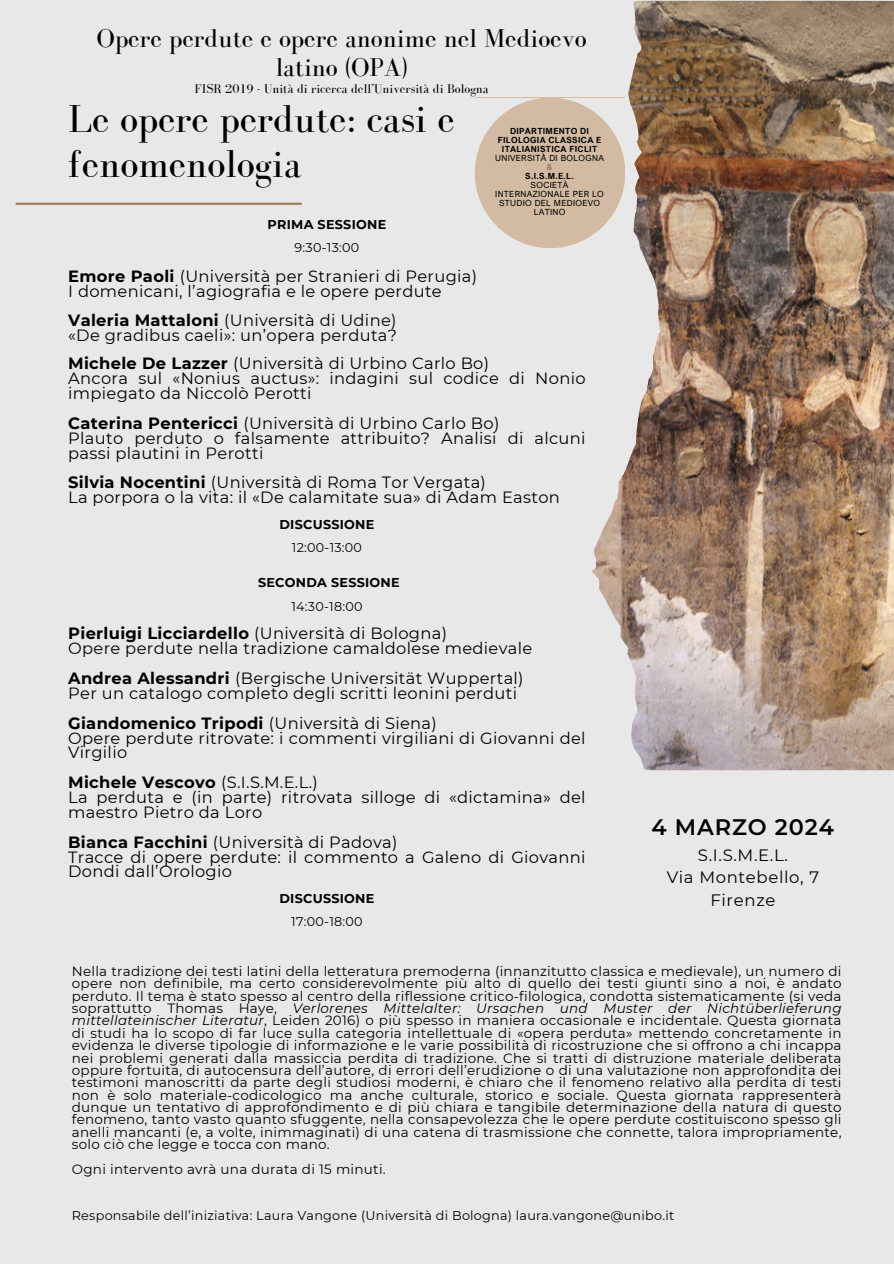
<style>
.page{position:relative;width:894px;height:1264px;background:#fff}
.page>*{position:absolute;margin:0;border:0;box-sizing:border-box;transform-origin:0 0}
.t1{font:40.05px "Bodoni FLF";color:#000}
.t2{font:26.55px/29.4px "Bodoni FLF";color:#000;text-align:center}
.t3{font:600 22.35px "Montserrat";letter-spacing:.04em;color:#000}
.t4{font:16.5px/22.5px "Montserrat";letter-spacing:.04em;color:#000;text-align:center}
.t5{font:16.35px/14.9px "Montserrat";letter-spacing:.02em;color:#000}
.t6{font:700 16.35px "Montserrat";letter-spacing:.02em;color:#000}
.t7{font:13.5px/12.3px "Montserrat";letter-spacing:.02em;color:#000;text-align:justify}
.t8{font:13.05px "Bodoni FLF";color:#000}
.t9{font:12.75px "Montserrat";letter-spacing:.02em;color:#000}
.t10{font:700 12.75px "Montserrat";letter-spacing:.02em;color:#000}
.t11{font:700 8.4px/9px "Arial Nova";letter-spacing:.04em;color:#000;text-align:center}
.t12{font:8.4px/9px "Arial Nova";letter-spacing:.04em;color:#000;text-align:center}
.s1{font-weight:400}
.s2{color:#9b7b5e}
.s3{font-weight:700}
.s4{font-style:italic}
</style>
<div class="page">
<div style="left:0;top:0;width:893px;height:1263px;background:#e8e8e8"></div>
<img style="left:591px;top:1px;width:302px;height:769px">
<svg style="left:475px;top:98px;width:149px;height:149px;fill:#d2bba2"></svg>
<hr style="left:16px;top:203px;width:285px;height:2px;background:#9b7b5e">
<p class="t2" style="left:97px;top:23px;width:491px">Opere perdute e opere anonime nel Medioevo latino (OPA)</p>
<p class="t8" style="left:194px;top:81px;width:295px">FISR 2019 - Unità di ricerca dell’Università di Bologna</p>
<p class="t1" style="left:68px;top:97px;width:388px">Le opere perdute: casi e</p>
<p class="t1" style="left:68px;top:142px;width:235px">fenomenologia</p>
<p class="t11" style="left:495px;top:126px;width:110px">DIPARTIMENTO DI<br>FILOLOGIA CLASSICA E<br>ITALIANISTICA FICLIT<br><span class="s1">UNIVERSITÀ̀̀ DI BOLOGNA </span><span class="s2">&amp;</span></p>
<p class="t11" style="left:525px;top:171px;width:50px">S.I.S.M.E.L.</p>
<p class="t12" style="left:530px;top:180px;width:39px">SOCIETÀ</p>
<p class="t12" style="left:495px;top:189px;width:110px">INTERNAZIONALE PER LO<br>STUDIO DEL MEDIOEVO<br>LATINO</p>
<p class="t10" style="left:267px;top:217px;width:120px">PRIMA SESSIONE</p>
<p class="t9" style="left:294px;top:240px;width:66px">9:30-13:00</p>
<p class="t5" style="left:68px;top:269px;width:410px"><span class="s3">Emore Paoli</span> (Università per Stranieri di Perugia)</p>
<p class="t5" style="left:68px;top:284px;width:375px">I domenicani, l’agiografia e le opere perdute</p>
<p class="t5" style="left:68px;top:312px;width:330px"><span class="s3">Valeria Mattaloni</span> (Università di Udine)</p>
<p class="t5" style="left:68px;top:327px;width:330px">«De gradibus caeli»: un’opera perduta?</p>
<p class="t5" style="left:68px;top:356px;width:422px"><span class="s3">Michele De Lazzer</span> (Università di Urbino Carlo Bo)</p>
<p class="t5" style="left:68px;top:371px;width:519px">Ancora sul «Nonius auctus»: indagini sul codice di Nonio impiegato da Niccolò Perotti</p>
<p class="t5" style="left:68px;top:415px;width:432px"><span class="s3">Caterina Pentericci</span> (Università di Urbino Carlo Bo)</p>
<p class="t5" style="left:68px;top:430px;width:519px">Plauto perduto o falsamente attribuito? Analisi di alcuni passi plautini in Perotti</p>
<p class="t5" style="left:68px;top:475px;width:419px"><span class="s3">Silvia Nocentini</span> (Università di Roma Tor Vergata)</p>
<p class="t5" style="left:68px;top:490px;width:493px">La porpora o la vita: il «De calamitate sua» di Adam Easton</p>
<p class="t10" style="left:279px;top:516px;width:96px">DISCUSSIONE</p>
<p class="t9" style="left:292px;top:540px;width:72px">12:00-13:00</p>
<p class="t10" style="left:258px;top:575px;width:143px">SECONDA SESSIONE</p>
<p class="t9" style="left:291px;top:598px;width:73px">14:30-18:00</p>
<p class="t6" style="left:68px;top:623px;width:380px">Pierluigi Licciardello <span class="s1">(Università di Bologna)</span></p>
<p class="t5" style="left:68px;top:641px;width:465px">Opere perdute nella tradizione camaldolese medievale</p>
<p class="t5" style="left:68px;top:670px;width:457px"><span class="s3">Andrea Alessandri</span> (Bergische Universität Wuppertal)</p>
<p class="t5" style="left:68px;top:685px;width:450px">Per un catalogo completo degli scritti leonini perduti</p>
<p class="t6" style="left:68px;top:712px;width:370px">Giandomenico Tripodi <span class="s1">(Università di Siena)</span></p>
<p class="t5" style="left:68px;top:730px;width:519px">Opere perdute ritrovate: i commenti virgiliani di Giovanni del<br>Virgilio</p>
<p class="t6" style="left:68px;top:772px;width:251px">Michele Vescovo <span class="s1">(S.I.S.M.E.L.)</span></p>
<p class="t5" style="left:68px;top:789px;width:519px">La perduta e (in parte) ritrovata silloge di «dictamina» del maestro Pietro da Loro</p>
<p class="t5" style="left:68px;top:834px;width:331px"><span class="s3">Bianca Facchini</span> (Università di Padova)</p>
<p class="t5" style="left:68px;top:849px;width:519px">Tracce di opere perdute: il commento a Galeno di Giovanni<br>Dondi dall’Orologio</p>
<p class="t10" style="left:279px;top:890px;width:96px">DISCUSSIONE</p>
<p class="t9" style="left:291px;top:914px;width:73px">17:00-18:00</p>
<p class="t7" style="left:72px;top:964px;width:771px">Nella tradizione dei testi latini della letteratura premoderna (innanzitutto classica e medievale), un numero di opere non definibile, ma certo considerevolmente più alto di quello dei testi giunti sino a noi, è andato perduto. Il tema è stato spesso al centro della riflessione critico-filologica, condotta sistematicamente (si veda soprattutto Thomas Haye, <span class="s4">Verlorenes Mittelalter: Ursachen und Muster der Nichtüberlieferung mittellateinischer Literatur</span>, Leiden 2016) o più spesso in maniera occasionale e incidentale. Questa giornata di studi ha lo scopo di far luce sulla categoria intellettuale di «opera perduta» mettendo concretamente in evidenza le diverse tipologie di informazione e le varie possibilità di ricostruzione che si offrono a chi incappa nei problemi generati dalla massiccia perdita di tradizione. Che si tratti di distruzione materiale deliberata oppure fortuita, di autocensura dell’autore, di errori dell’erudizione o di una valutazione non approfondita dei testimoni manoscritti da parte degli studiosi moderni, è chiaro che il fenomeno relativo alla perdita di testi non è solo materiale-codicologico ma anche culturale, storico e sociale. Questa giornata rappresenterà dunque un tentativo di approfondimento e di più chiara e tangibile determinazione della natura di questo fenomeno, tanto vasto quanto sfuggente, nella consapevolezza che le opere perdute costituiscono spesso gli anelli mancanti (e, a volte, inimmaginati) di una catena di trasmissione che connette, talora impropriamente, solo ciò che legge e tocca con mano.</p>
<p class="t7" style="left:72px;top:1162px;width:315px">Ogni intervento avrà una durata di 15 minuti.</p>
<p class="t3" style="left:651px;top:813px;width:184px">4 MARZO 2024</p>
<p class="t4" style="left:697px;top:843px;width:91px">S.I.S.M.E.L.</p>
<p class="t4" style="left:666px;top:866px;width:154px">Via Montebello, 7<br>Firenze</p>
<p class="t9" style="left:72px;top:1208px;width:603px">Responsabile dell’iniziativa: Laura Vangone (Università di Bologna) laura.vangone@unibo.it</p>
</div>
